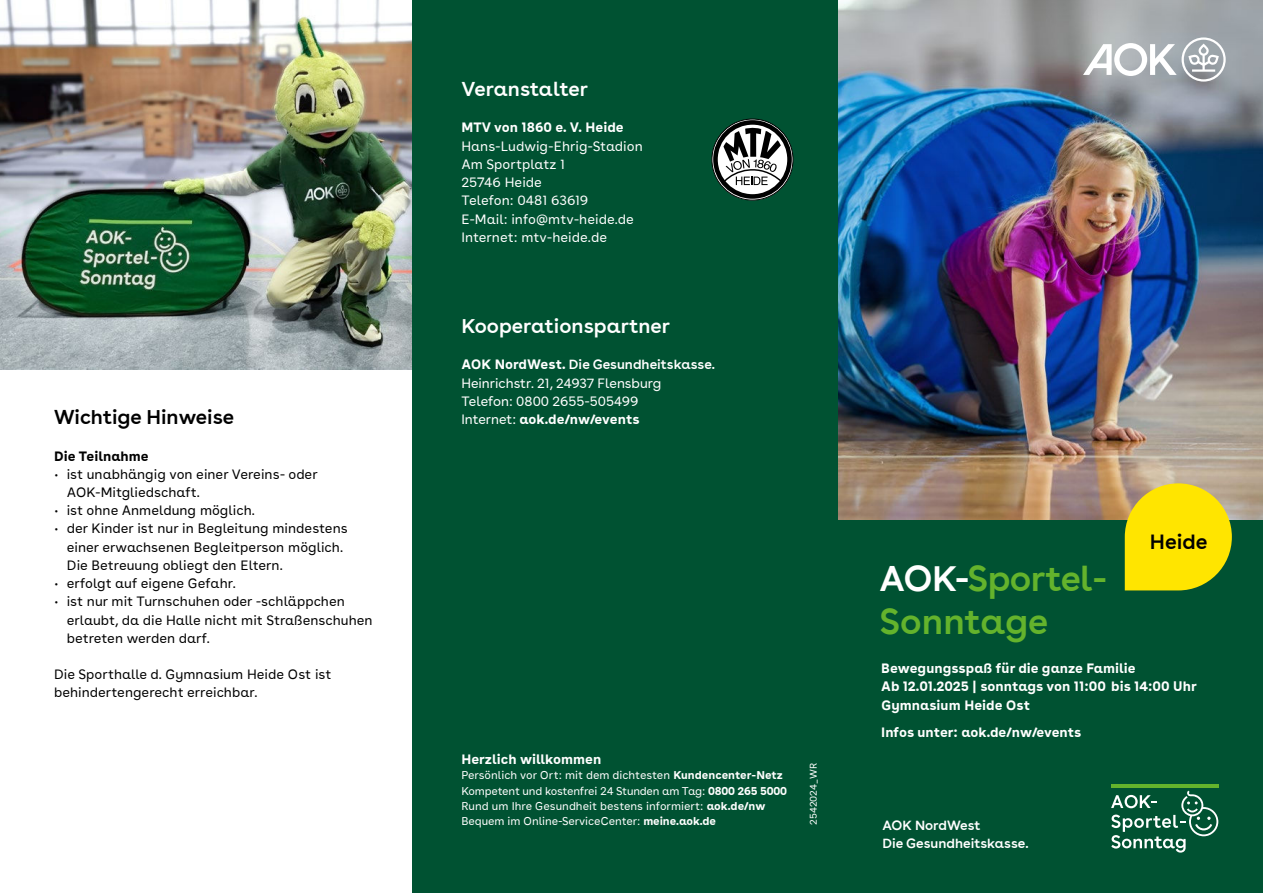
<style>
.page{position:relative;width:1263px;height:893px;background:#fff}
.page>*{position:absolute;margin:0;border:0;box-sizing:border-box;transform-origin:0 0}
.t1{font:600 36px/43.2px "AOK Buenos Aires";letter-spacing:-.015em;color:#64b32c}
.t2{font:600 21px "AOK Buenos Aires";color:#000}
.t3{font:600 20.25px "AOK Buenos Aires";color:#fff}
.t4{font:600 20.25px "AOK Buenos Aires";color:#000}
.t5{font:13.5px/18.3px "AOK Buenos Aires Text";color:#000}
.t6{font:700 13.5px/18.3px "AOK Buenos Aires Text";color:#fff}
.t7{font:13.5px/18.3px "AOK Buenos Aires Text";color:#fff}
.t8{font:13.5px/18.1px "AOK Buenos Aires";color:#fff}
.t9{font:600 13.5px/18.3px "AOK Buenos Aires";color:#fff}
.t10{font:700 13.5px "AOK Buenos Aires Text";color:#000}
.t11{font:11.25px/15.1px "AOK Buenos Aires Text";letter-spacing:-.01em;color:#fff}
.t12{font:9.75px "AOK Buenos Aires Text";color:#fff}
.s1{font-family:"AOK Buenos Aires Text";font-weight:700}
.s2{font-weight:600}
.s3{font-family:"AOK Buenos Aires";font-weight:400}
.s4{font-weight:700}
.s5{color:#fff}
</style>
<div class="page">
<img style="left:838px;top:0;width:425px;height:521px">
<img style="left:0;top:0;width:412px;height:370px">
<div style="left:412px;top:0;width:426px;height:893px;background:#005232"></div>
<div style="left:838px;top:521px;width:425px;height:372px;background:#005232"></div>
<svg style="left:1125px;top:483px;width:107px;height:107px;background:#e8d511"></svg>
<svg style="left:712px;top:119px;width:81px;height:81px"></svg>
<div style="left:713px;top:120px;width:79px;height:79px;border:5px solid #000;border-radius:50%"></div>
<svg style="left:722px;top:127px;width:62px;height:58px;background:#989998"></svg>
<hr style="left:1111px;top:784px;width:107px;height:3px;background:#64b32c">
<svg style="left:1111px;top:791px;width:107px;height:62px"></svg>
<svg style="left:1083px;top:37px;width:143px;height:45px"></svg>
<h3 class="t4" style="left:54px;top:409px;width:182px">Wichtige Hinweise</h3>
<p class="t10" style="left:54px;top:450px;width:96px">Die Teilnahme</p>
<p class="t5" style="left:67px;top:466px;width:252px;text-indent:-12px">• ist unabhängig von einer Vereins- oder<br>AOK-Mitgliedschaft.</p>
<p class="t5" style="left:55px;top:502px;width:201px">• ist ohne Anmeldung möglich.</p>
<p class="t5" style="left:67px;top:520px;width:282px;text-indent:-12px">• der Kinder ist nur in Begleitung mindestens einer erwachsenen Begleitperson möglich.<br>Die Betreuung obliegt den Eltern.</p>
<p class="t5" style="left:55px;top:575px;width:183px">• erfolgt auf eigene Gefahr.</p>
<p class="t5" style="left:67px;top:593px;width:307px;text-indent:-12px">• ist nur mit Turnschuhen oder -schläppchen erlaubt, da die Halle nicht mit Straßenschuhen betreten werden darf.</p>
<p class="t5" style="left:54px;top:666px;width:279px">Die Sporthalle d. Gymnasium Heide Ost ist behinderten gerecht erreichbar.</p>
<h3 class="t3" style="left:461px;top:81px;width:128px">Veranstalter</h3>
<p class="t6" style="left:461px;top:117px;width:164px">MTV von 1860 e. V. Heide</p>
<p class="t7" style="left:461px;top:138px;width:183px">Hans-Ludwig-Ehrig-Stadion<br>Am Sportplatz 1<br>25746 Heide<br>Telefon: 0481 63619<br>E-Mail: info@mtv-heide.de<br>Internet: mtv-heide.de</p>
<h3 class="t3" style="left:461px;top:318px;width:210px">Kooperationspartner</h3>
<p class="t8" style="left:461px;top:357px;width:255px"><span class="s1">AOK NordWest.</span> <span class="s2">Die Gesundheitskasse.<br></span>Heinrichstr. 21, 24937 Flensburg<br>Telefon: 0800 2655-505499</p>
<p class="t6" style="left:461px;top:409px;width:180px"><span class="s3">Internet:</span> aok.de/nw/events</p>
<p class="t6" style="left:461px;top:751px;width:141px">Herzlich willkommen</p>
<p class="t11" style="left:461px;top:768px;width:327px">Persönlich vor Ort: mit dem dichtesten <span class="s4">Kundencenter-Netz </span>Kompetent und kostenfrei 24 Stunden am Tag: <span class="s4">0800 265 5000<br></span>Rund um Ihre Gesundheit bestens informiert: <span class="s4">aok.de/nw </span>Bequem im Online-ServiceCenter: <span class="s4">meine.aok.de</span></p>
<p class="t12" style="left:806px;top:825px;width:63px;rotate:-90deg">2542024_WR</p>
<h2 class="t2" style="left:1150px;top:533px;width:59px">Heide</h2>
<h1 class="t1" style="left:880px;top:560px;width:229px"><span class="s5">AOK-</span>Sportel-<br>Sonntage</h1>
<p class="t6" style="left:881px;top:660px;width:317px">Bewegungsspaß für die ganze Familie<br>Ab 12.01.2025 | sonntags von 11:00 bis 14:00 Uhr<br>Gymnasium Heide Ost</p>
<p class="t6" style="left:881px;top:722px;width:202px">Infos unter: aok.de/nw/events</p>
<p class="t9" style="left:882px;top:817px;width:148px">AOK NordWest<br>Die Gesundheitskasse.</p>
</div>
